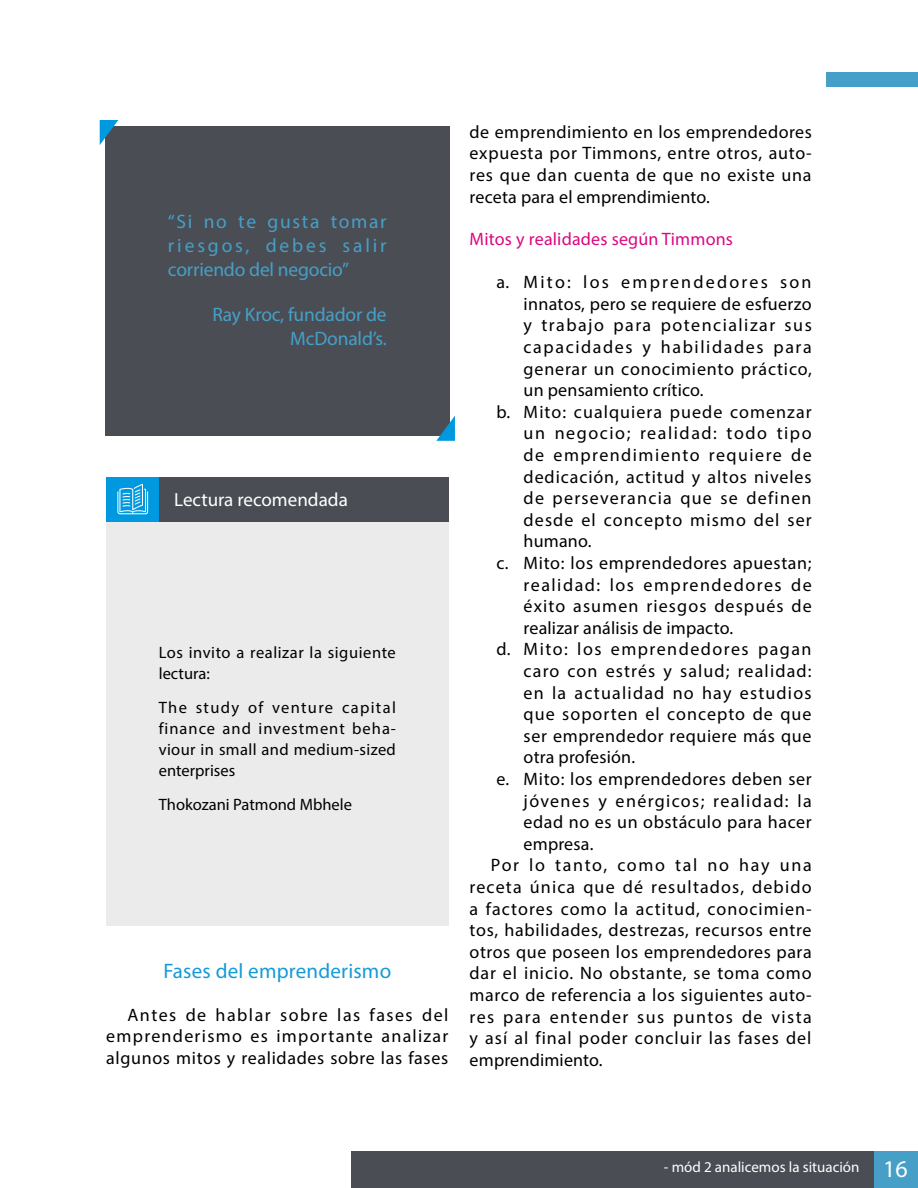
<style>
.page{position:relative;width:918px;height:1188px;background:#fff}
.page>*{position:absolute;margin:0;border:0;box-sizing:border-box;transform-origin:0 0}
.t1{font:21px "Myriad Pro";letter-spacing:.01em;color:#149bd7}
.t2{font:19.5px/24px "Myriad Pro";letter-spacing:-.01em;color:#469fc7;text-align:justify}
.t3{font:19.05px "Myriad Pro";color:#fff}
.t4{font:18px/21.6px "Myriad Pro";letter-spacing:.05em;color:#000;text-align:justify}
.t5{font:18px "Myriad Pro";letter-spacing:.01em;color:#000}
.t6{font:18px "Myriad Pro";letter-spacing:.085em;color:#000}
.t7{font:18px "Myriad Pro";letter-spacing:.03em;color:#000}
.t8{font:18px "Myriad Pro";letter-spacing:.075em;color:#000}
.t9{font:18px "Myriad Pro";letter-spacing:.08em;color:#000}
.t10{font:18px "Myriad Pro";letter-spacing:.015em;color:#000}
.t11{font:18px "Myriad Pro";letter-spacing:.01em;color:#da0881}
.t12{font:18px "Myriad Pro";letter-spacing:.09em;color:#000}
.t13{font:18px "Myriad Pro";letter-spacing:.07em;color:#000}
.t14{font:18px "Myriad Pro";letter-spacing:.125em;color:#000}
.t15{font:18px "Myriad Pro";letter-spacing:.095em;color:#000}
.t16{font:16.5px/21px "Myriad Pro";letter-spacing:.025em;color:#000}
.t17{font:16.5px "Myriad Pro";color:#000}
.t18{font:15px "Myriad Pro";color:#fff}
.s1{font-size:24px}
</style>
<div class="page">
<div style="left:826px;top:72px;width:92px;height:15px;background:#469fc7"></div>
<div style="left:873px;top:1151px;width:45px;height:37px;background:#469fc7"></div>
<div style="left:351px;top:1151px;width:522px;height:37px;background:#4a4d54"></div>
<div style="left:105px;top:126px;width:345px;height:309px;background:#4a4d54"></div>
<svg style="left:100px;top:120px;width:18px;height:25px"></svg>
<svg style="left:436px;top:416px;width:19px;height:25px"></svg>
<div style="left:106px;top:522px;width:342px;height:404px;background:#ebebeb"></div>
<div style="left:159px;top:477px;width:289px;height:45px;background:#4a4d54"></div>
<div style="left:106px;top:477px;width:53px;height:45px;background:#0099df"></div>
<svg style="left:117px;top:484px;width:31px;height:30px"></svg>
<p class="t2" style="left:168px;top:209px;width:220px">“Si no te gusta tomar riesgos, debes salir corriendo del negocio”</p>
<p class="t2" style="left:212px;top:303px;width:176px;text-align:right">Ray Kroc, fundador de<br>McDonald’s.</p>
<p class="t3" style="left:174px;top:488px;width:175px">Lectura recomendada</p>
<p class="t16" style="left:159px;top:642px;width:239px">Los invito a realizar la siguiente lectura:</p>
<p class="t16" style="left:159px;top:697px;width:239px;text-align:justify">The study of venture capital finance and investment beha&shy;viour in small and medium-sized enterprises</p>
<p class="t17" style="left:159px;top:794px;width:195px">Thokozani Patmond Mbhele</p>
<p class="t1" style="left:163px;top:958px;width:229px">Fases del emprenderismo</p>
<p class="t4" style="left:106px;top:1003px;width:344px;text-indent:21px">Antes de hablar sobre las fases del emprenderismo es importante analizar algunos mitos y realidades sobre las fases</p>
<p class="t4" style="left:470px;top:121px;width:344px">de emprendimiento en los emprendedores expuesta por Timmons, entre otros, auto&shy;res que dan cuenta de que no existe una receta para el emprendimiento.</p>
<p class="t11" style="left:470px;top:228px;width:265px">Mitos y realidades según Timmons</p>
<p class="t14" style="left:497px;top:271px;width:316px">a. Mito: los emprendedores son</p>
<p class="t10" style="left:524px;top:293px;width:289px">innatos, pero se requiere de esfuerzo</p>
<p class="t6" style="left:524px;top:314px;width:290px">y trabajo para potencializar sus</p>
<p class="t12" style="left:524px;top:336px;width:290px">capacidades y habilidades para</p>
<p class="t4" style="left:524px;top:358px;width:290px">generar un conocimiento práctico,</p>
<p class="t5" style="left:524px;top:379px;width:180px">un pensamiento crítico.</p>
<p class="t4" style="left:497px;top:401px;width:317px">b. Mito: cualquiera puede comenzar</p>
<p class="t6" style="left:524px;top:422px;width:290px">un negocio; realidad: todo tipo</p>
<p class="t9" style="left:524px;top:444px;width:290px">de emprendimiento requiere de</p>
<p class="t4" style="left:524px;top:466px;width:290px">dedicación, actitud y altos niveles</p>
<p class="t13" style="left:524px;top:487px;width:290px">de perseverancia que se definen</p>
<p class="t4" style="left:524px;top:509px;width:290px">desde el concepto mismo del ser</p>
<p class="t4" style="left:524px;top:530px;width:68px">humano.</p>
<p class="t4" style="left:497px;top:552px;width:317px">c. Mito: los emprendedores apuestan;</p>
<p class="t6" style="left:524px;top:574px;width:290px">realidad: los emprendedores de</p>
<p class="t4" style="left:524px;top:595px;width:290px">éxito asumen riesgos después de</p>
<p class="t5" style="left:524px;top:617px;width:209px">realizar análisis de impacto.</p>
<p class="t9" style="left:497px;top:638px;width:316px">d. Mito: los emprendedores pagan</p>
<p class="t4" style="left:524px;top:660px;width:289px">caro con estrés y salud; realidad:</p>
<p class="t4" style="left:524px;top:682px;width:289px">en la actualidad no hay estudios</p>
<p class="t4" style="left:524px;top:703px;width:289px">que soporten el concepto de que</p>
<p class="t4" style="left:524px;top:725px;width:289px">ser emprendedor requiere más que</p>
<p class="t5" style="left:524px;top:746px;width:111px">otra profesión.</p>
<p class="t4" style="left:497px;top:768px;width:317px">e. Mito: los emprendedores deben ser</p>
<p class="t8" style="left:524px;top:790px;width:290px">jóvenes y enérgicos; realidad: la</p>
<p class="t7" style="left:524px;top:811px;width:289px">edad no es un obstáculo para hacer</p>
<p class="t5" style="left:524px;top:833px;width:70px">empresa.</p>
<p class="t15" style="left:491px;top:854px;width:322px">Por lo tanto, como tal no hay una</p>
<p class="t4" style="left:470px;top:876px;width:343px">receta única que dé resultados, debido</p>
<p class="t4" style="left:470px;top:898px;width:344px">a factores como la actitud, conocimien-</p>
<p class="t4" style="left:470px;top:919px;width:343px">tos, habilidades, destrezas, recursos entre</p>
<p class="t7" style="left:470px;top:941px;width:344px">otros que poseen los emprendedores para</p>
<p class="t4" style="left:470px;top:962px;width:344px">dar el inicio. No obstante, se toma como</p>
<p class="t4" style="left:470px;top:984px;width:344px">marco de referencia a los siguientes auto-</p>
<p class="t8" style="left:470px;top:1006px;width:344px">res para entender sus puntos de vista</p>
<p class="t4" style="left:470px;top:1027px;width:343px">y así al final poder concluir las fases del</p>
<p class="t5" style="left:470px;top:1049px;width:133px">emprendimiento.</p>
<p class="t18" style="left:664px;top:1158px;width:245px">- mód 2 analicemos la situación <span class="s1">16</span></p>
</div>
